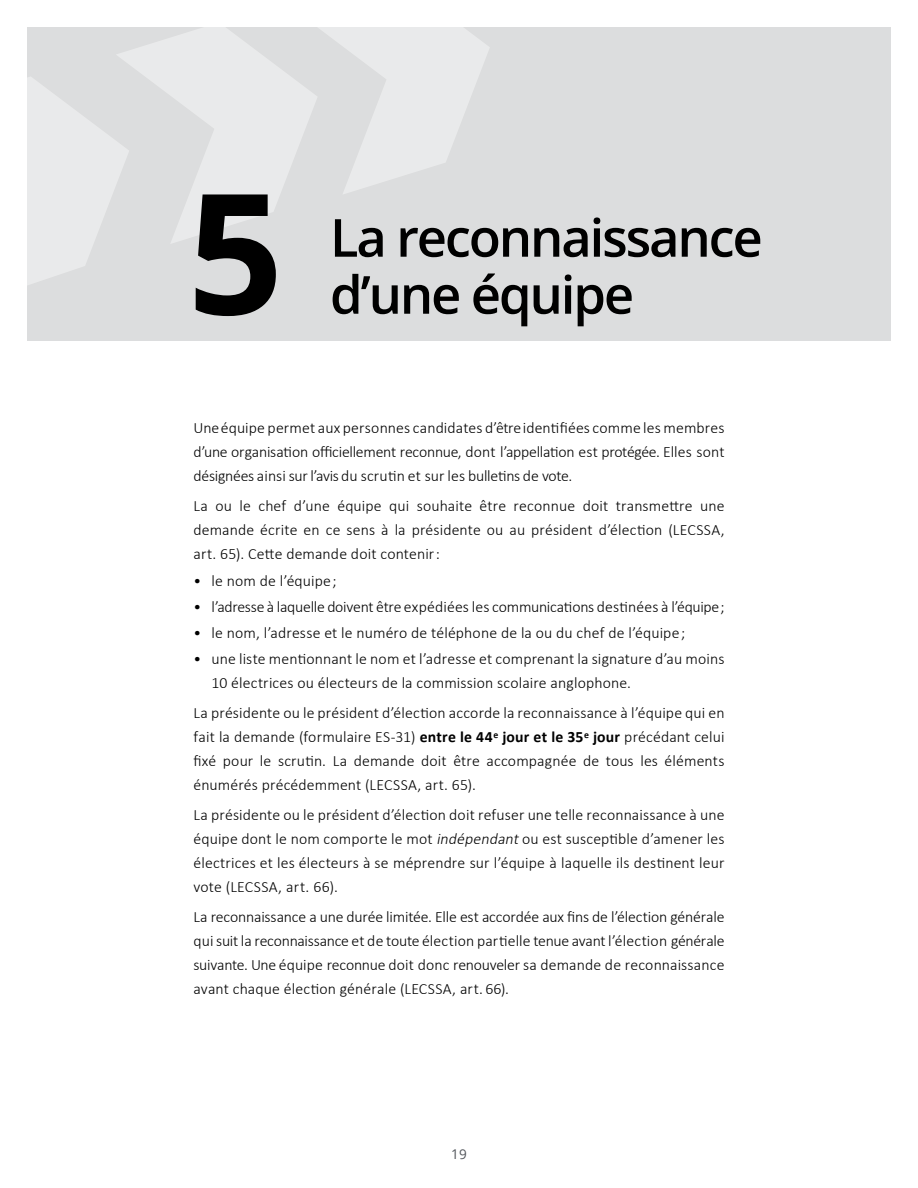
<style>
.page{position:relative;width:918px;height:1188px;background:#fff}
.page>*{position:absolute;margin:0;border:0;box-sizing:border-box;transform-origin:0 0}
.t1{font:700 168px "Open Sans";color:#000}
.t2{font:600 52.5px "Open Sans";letter-spacing:-.04em;color:#000}
.t3{font:300 15.75px/24px "Calibri";letter-spacing:.01em;color:#000;text-align:justify}
.t4{font:300 15.75px "Calibri";letter-spacing:-.015em;color:#000}
.t5{font:13.5px "Open Sans";color:#52555b}
.s1{font-weight:700}
.s2{font-style:italic}
</style>
<div class="page">
<div style="left:27px;top:27px;width:864px;height:313px;background:#dcddde"></div>
<svg style="left:117px;top:27px;width:171px;height:216px;fill:#e9eaeb"></svg>
<svg style="left:288px;top:27px;width:201px;height:167px"></svg>
<svg style="left:27px;top:76px;width:102px;height:209px"></svg>
<h1 class="t1" style="left:188px;top:135px;width:97px">5</h1>
<h2 class="t2" style="left:330px;top:202px;width:434px">La reconnaissance</h2>
<h2 class="t2" style="left:330px;top:259px;width:306px">d’une équipe</h2>
<p class="t3" style="left:194px;top:416px;width:533px">Une équipe permet aux personnes candidates d’être identifiées comme les membres d’une organisation officiellement reconnue, dont l’appellation est protégée. Elles sont désignées ainsi sur l’avis du scrutin et sur les bulletins de vote.</p>
<p class="t3" style="left:194px;top:494px;width:533px">La ou le chef d’une équipe qui souhaite être reconnue doit transmettre une demande écrite en ce sens à la présidente ou au président d’élection (LECSSA, art. 65). Cette demande doit contenir :</p>
<p class="t3" style="left:194px;top:568px;width:145px">• le nom de l’équipe ;</p>
<p class="t4" style="left:194px;top:597px;width:533px">• l’adresse à laquelle doivent être expédiées les communications destinées à l’équipe ;</p>
<p class="t3" style="left:194px;top:621px;width:493px">• le nom, l’adresse et le numéro de téléphone de la ou du chef de l’équipe ;</p>
<p class="t3" style="left:212px;top:647px;width:515px;text-indent:-18px">• une liste mentionnant le nom et l’adresse et comprenant la signature d’au moins<br>10 électrices ou électeurs de la commission scolaire anglophone.</p>
<p class="t3" style="left:193px;top:701px;width:533px">La présidente ou le président d’élection accorde la reconnaissance à l’équipe qui en fait la demande (formulaire ES-31) <span class="s1">entre le 44</span><sup>e</sup> <span class="s1">jour et le 35</span><sup>e</sup> <span class="s1">jour</span> précédant celui fixé pour le scrutin. La demande doit être accompagnée de tous les éléments énumérés précédemment (LECSSA, art. 65).</p>
<p class="t3" style="left:193px;top:803px;width:533px">La présidente ou le président d’élection doit refuser une telle reconnaissance à une équipe dont le nom comporte le mot <span class="s2">indépendant</span>ou est susceptible d’amener les électrices et les électeurs à se méprendre sur l’équipe à laquelle ils destinent leur vote (LECSSA, art. 66).</p>
<p class="t3" style="left:193px;top:905px;width:533px">La reconnaissance a une durée limitée. Elle est accordée aux fins de l’élection générale qui suit la reconnaissance et de toute élection partielle tenue avant l’élection générale suivante. Une équipe reconnue doit donc renouveler sa demande de reconnaissance avant chaque élection générale (LECSSA, art. 66).</p>
<p class="t5" style="left:451px;top:1145px;width:17px">19</p>
</div>
